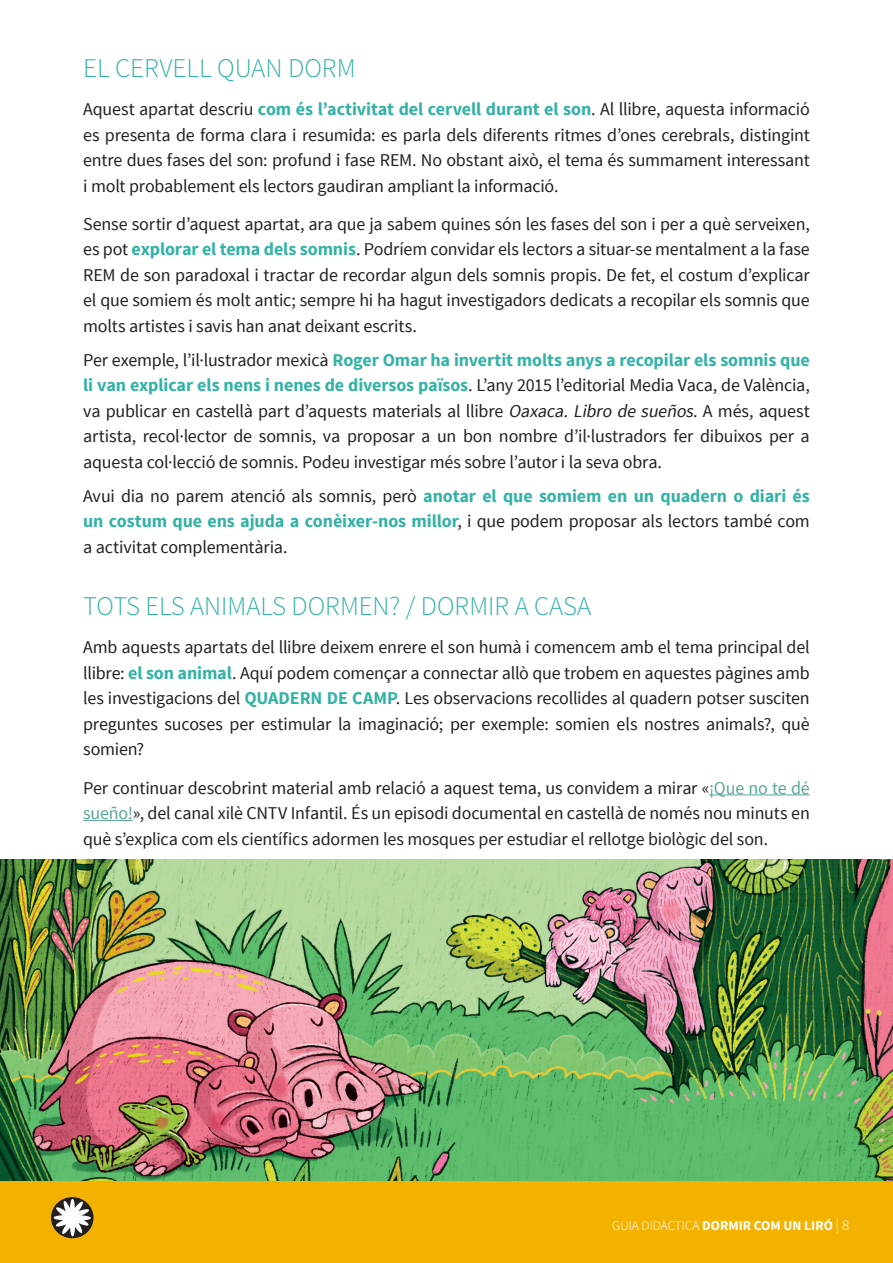
<style>
.page{position:relative;width:893px;height:1263px;background:#fff}
.page>*{position:absolute;margin:0;border:0;box-sizing:border-box;transform-origin:0 0}
.text{font:300 27px "Source Sans Pro";color:#34b2a6}
.text-2{font:27px "Source Sans Variable";color:#34b2a6}
.textbase{font:18px/25.5px "Source Sans Pro";letter-spacing:-.01em;color:#231f20;text-align:justify}
.text-3{font:18px/25.5px "Source Sans Pro";letter-spacing:-.01em;color:#231f20;text-align:justify}
.t1{font:700 13.5px "Source Sans Pro";color:#fff}
.s1{font-weight:700;color:#34b2a6}
.s2{font-style:italic}
.s3{color:#58a598}
.s4{font-weight:300}
.s5{font-weight:300;font-size:15px}
</style>
<div class="page">
<div style="left:0;top:1180px;width:893px;height:83px;background:#f3b202"></div>
<svg style="left:51px;top:1197px;width:43px;height:41px"></svg>
<svg style="left:54px;top:1199px;width:37px;height:37px"></svg>
<img style="left:0;top:859px;width:893px;height:321px">
<hr style="left:709px;top:794px;width:101px;height:1px;background:#58a598">
<hr style="left:83px;top:820px;width:50px;height:1px;background:#58a598">
<p class="text-2" style="left:83px;top:52px;width:274px">EL CERVELL QUAN DORM</p>
<p class="text-3" style="left:83px;top:97px;width:728px">Aquest apartat descriu <span class="s1">com és l’activitat del cervell durant el son</span>. Al llibre, aquesta informació es presenta de forma clara i resumida: es parla dels diferents ritmes d’ones cerebrals, distingint entre dues fases del son: profund i fase REM. No obstant això, el tema és summament interessant i molt probablement els lectors gaudiran ampliant la informació.</p>
<p class="textbase" style="left:83px;top:211px;width:728px">Sense sortir d’aquest apartat, ara que ja sabem quines són les fases del son i per a què serveixen, es pot <span class="s1">explorar el tema dels somnis</span>. Podríem convidar els lectors a situar-se mentalment a la fase REM de son paradoxal i tractar de recordar algun dels somnis propis. De fet, el costum d’explicar el que somiem és molt antic; sempre hi ha hagut investigadors dedicats a recopilar els somnis que molts artistes i savis han anat deixant escrits.</p>
<p class="textbase" style="left:83px;top:347px;width:728px">Per exemple, l’il·lustrador mexicà <span class="s1">Roger Omar ha invertit molts anys a recopilar els somnis que li van explicar els nens i nenes de diversos països</span>. L’any 2015 l’editorial Media Vaca, de València, va publicar en castellà part d’aquests materials al llibre <span class="s2">Oaxaca. Libro de sueños</span>. A més, aquest artista, recol·lector de somnis, va proposar a un bon nombre d’il·lustradors fer dibuixos per a aquesta col·lecció de somnis. Podeu investigar més sobre l’autor i la seva obra.</p>
<p class="textbase" style="left:83px;top:483px;width:728px">Avui dia no parem atenció als somnis, però <span class="s1">anotar el que somiem en un quadern o diari és un costum que ens ajuda a conèixer-nos millor</span>, i que podem proposar als lectors també com a activitat complementària.</p>
<p class="text" style="left:83px;top:590px;width:510px">TOTS ELS ANIMALS DORMEN? / DORMIR A CASA</p>
<p class="text-3" style="left:83px;top:635px;width:728px">Amb aquests apartats del llibre deixem enrere el son humà i comencem amb el tema principal del llibre: <span class="s1">el son animal</span>. Aquí podem començar a connectar allò que trobem en aquestes pàgines amb les investigacions del <span class="s1">QUADERN DE CAMP</span>. Les observacions recollides al quadern potser susciten preguntes sucoses per estimular la imaginació; per exemple: somien els nostres animals?, què somien?</p>
<p class="textbase" style="left:83px;top:775px;width:728px">Per continuar descobrint material amb relació a aquest tema, us convidem a mirar «<span class="s3">¡Que no te dé sueño!</span>», del canal xilè CNTV Infantil. És un episodi documental en castellà de només nou minuts en què s’explica com els científics adormen les mosques per estudiar el rellotge biològic del son.</p>
<p class="t1" style="left:612px;top:1217px;width:239px"><span class="s4">GUIA DIDÀCTICA</span> DORMIR COM UN LIRÓ <span class="s5">| 8</span></p>
</div>
